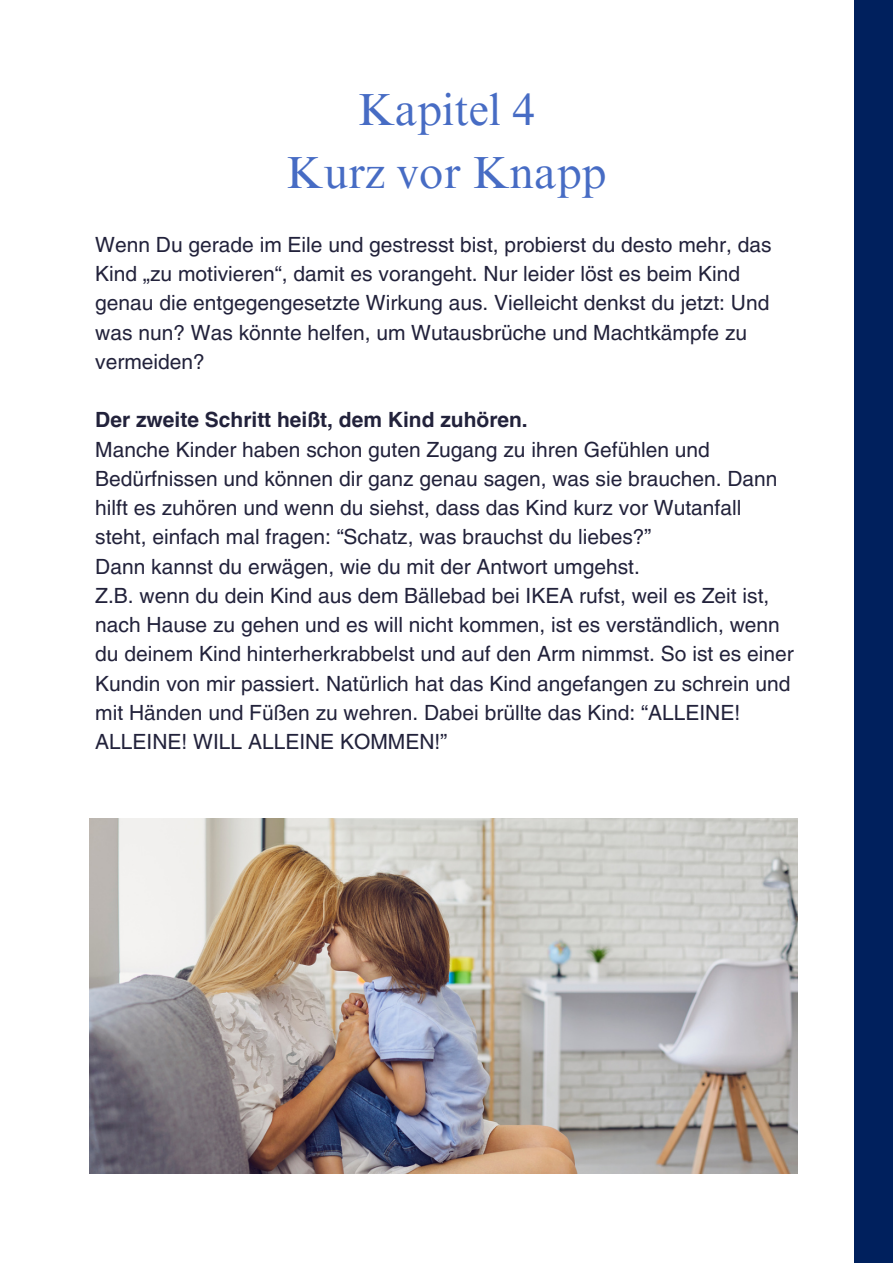
<style>
.page{position:relative;width:893px;height:1264px;background:#fff}
.page>*{position:absolute;margin:0;border:0;box-sizing:border-box;transform-origin:0 0}
.t1{font:45px "Times NRMT Pro";color:#476cc4}
.t2{font:21px/29.2px "Helvetica LT Pro";color:#22223b}
.t3{font:700 21px "Helvetica LT Pro";color:#22223b}
</style>
<div class="page">
<img style="left:89px;top:818px;width:708px;height:355px">
<div style="left:854px;top:0;width:38px;height:1262px;background:#00205d"></div>
<p class="t1" style="left:358px;top:93px;width:179px">Kapitel 4</p>
<p class="t1" style="left:286px;top:156px;width:321px">Kurz vor Knapp</p>
<p class="t2" style="left:95px;top:232px;width:678px">Wenn Du gerade im Eile und gestresst bist, probierst du desto mehr, das Kind „zu motivieren“, damit es vorangeht. Nur leider löst es beim Kind genau die entgegengesetzte Wirkung aus. Vielleicht denkst du jetzt: Und was nun? Was könnte helfen, um Wutausbrüche und Machtkämpfe zu vermeiden?</p>
<p class="t3" style="left:95px;top:412px;width:434px">Der zweite Schritt heißt, dem Kind zuhören.</p>
<p class="t2" style="left:95px;top:436px;width:683px">Manche Kinder haben schon guten Zugang zu ihren Gefühlen und Bedürfnissen und können dir ganz genau sagen, was sie brauchen. Dann hilft es zuhören und wenn du siehst, dass das Kind kurz vor Wutanfall steht, einfach mal fragen: “Schatz, was brauchst du liebes?”</p>
<p class="t2" style="left:95px;top:553px;width:546px">Dann kannst du erwägen, wie du mit der Antwort umgehst.</p>
<p class="t2" style="left:95px;top:583px;width:700px">Z.B. wenn du dein Kind aus dem Bällebad bei IKEA rufst, weil es Zeit ist, nach Hause zu gehen und es will nicht kommen, ist es verständlich, wenn du deinem Kind hinterherkrabbelst und auf den Arm nimmst. So ist es einer Kundin von mir passiert. Natürlich hat das Kind angefangen zu schrein und mit Händen und Füßen zu wehren. Dabei brüllte das Kind: “ALLEINE!<br>ALLEINE! WILL ALLEINE KOMMEN!”</p>
</div>
